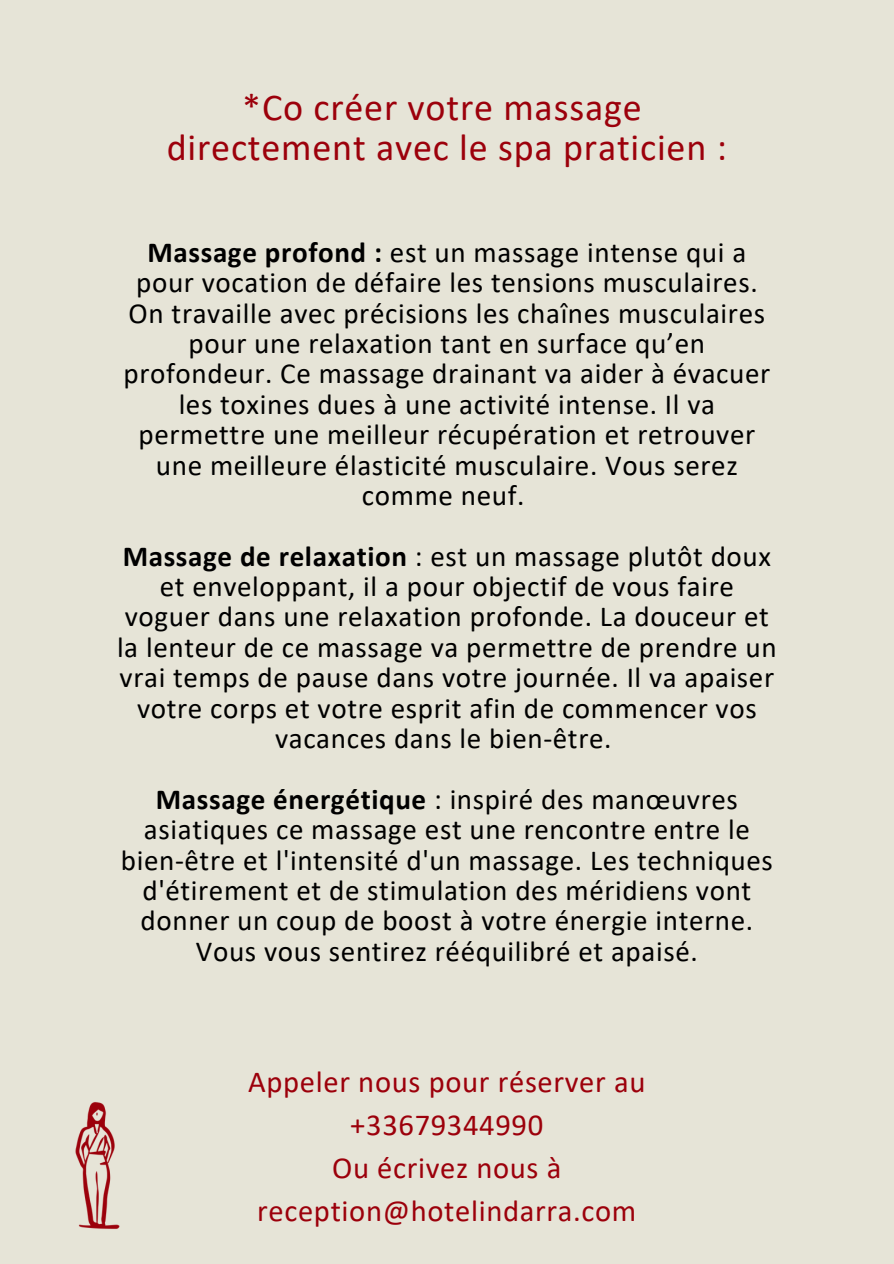
<style>
.page{position:relative;width:894px;height:1264px;background:#fff}
.page>*{position:absolute;margin:0;border:0;box-sizing:border-box;transform-origin:0 0}
.t1{font:38.1px/40.5px "Calibri";letter-spacing:.02em;color:#9c000b;text-align:center}
.t2{font:30.6px "Calibri";letter-spacing:.02em;color:#9c000b}
.t3{font:29.1px/30.3px "Calibri";letter-spacing:.02em;color:#000;text-align:center}
.s1{font-weight:700}
</style>
<div class="page">
<div style="left:0;top:0;width:893px;height:1263px;background:#e6e4d7"></div>
<img style="left:75px;top:1102px;width:45px;height:127px">
<h1 class="t1" style="left:167px;top:90px;width:561px">*Co créer votre massage directement avec le spa praticien :</h1>
<p class="t3" style="left:123px;top:239px;width:648px"><span class="s1">Massage profond :</span> est un massage intense qui a pour vocation de défaire les tensions musculaires.<br>On travaille avec précisions les chaînes musculaires pour une relaxation tant en surface qu’en profondeur. Ce massage drainant va aider à évacuer les toxines dues à une activité intense. Il va permettre une meilleur récupération et retrouver une meilleure élasticité musculaire. Vous serez comme neuf.</p>
<p class="t3" style="left:117px;top:543px;width:661px"><span class="s1">Massage de relaxation</span> : est un massage plutôt doux et enveloppant, il a pour objectif de vous faire voguer dans une relaxation profonde. La douceur et la lenteur de ce massage va permettre de prendre un vrai temps de pause dans votre journée. Il va apaiser votre corps et votre esprit afin de commencer vos vacances dans le bien-être.</p>
<p class="t3" style="left:121px;top:786px;width:653px"><span class="s1">Massage énergétique</span> : inspiré des manœuvres asiatiques ce massage est une rencontre entre le bien-être et l'intensité d'un massage. Les techniques d'étirement et de stimulation des méridiens vont donner un coup de boost à votre énergie interne.<br>Vous vous sentirez rééquilibré et apaisé.</p>
<p class="t2" style="left:248px;top:1069px;width:398px">Appeler nous pour réserver au</p>
<p class="t2" style="left:350px;top:1112px;width:194px">+33679344990</p>
<p class="t2" style="left:332px;top:1154px;width:231px">Ou écrivez nous à</p>
<p class="t2" style="left:257px;top:1197px;width:380px">reception@hotelindarra.com</p>
</div>
